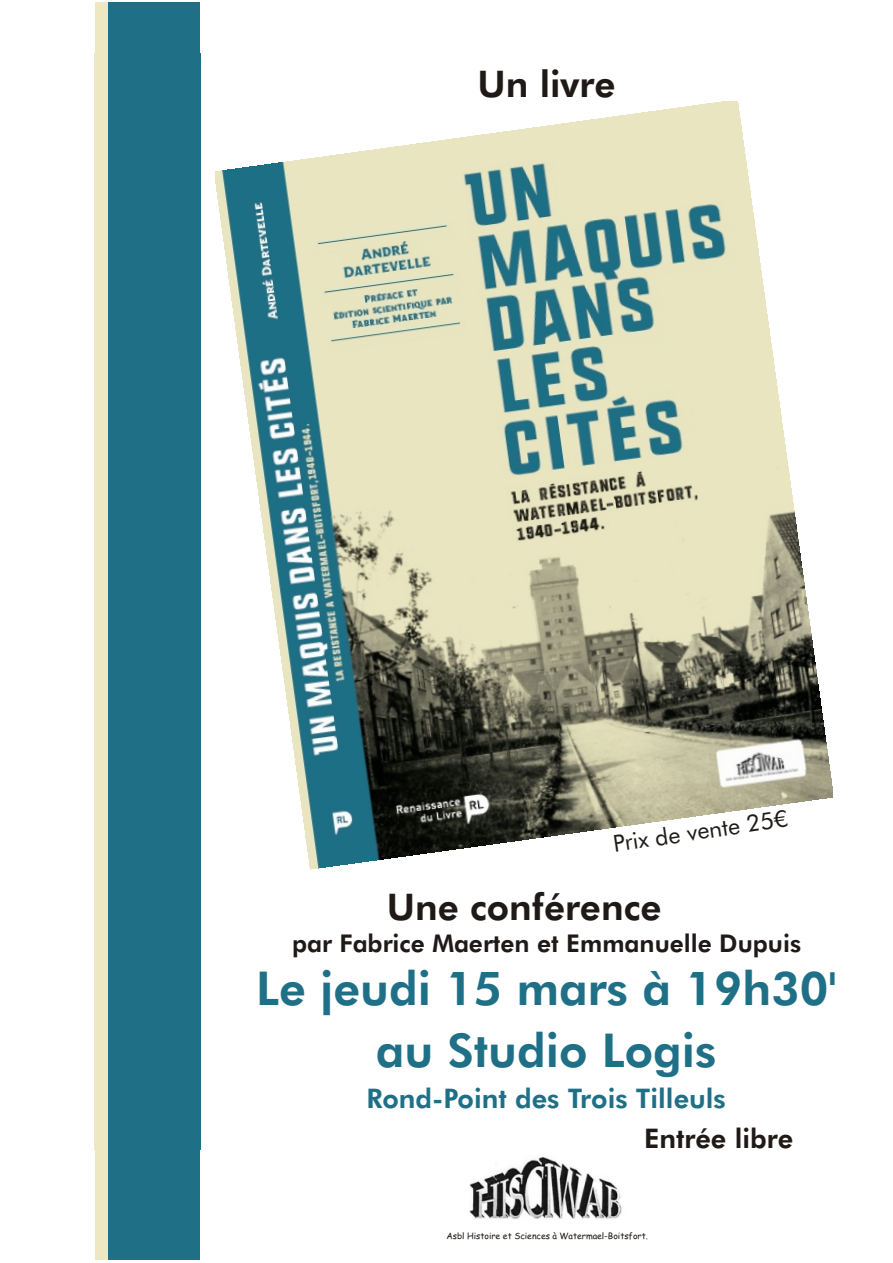
<style>
.page{position:relative;width:893px;height:1263px;background:#fff}
.page>*{position:absolute;margin:0;border:0;box-sizing:border-box;transform-origin:0 0}
.t1{font:800 46.65px/62.1px "Futura BT";color:#1f7087;text-align:center}
.t2{font:800 36.75px "Futura BT";color:#1f1a17}
.t3{font:800 27px "Futura BT";color:#1f7087}
.t4{font:800 27px "Futura BT";color:#1f1a17}
.t5{font:800 24.45px "Futura BT";color:#1f1a17}
.t6{font:23.4px "Futura BT";color:#1f1a17}
.t7{font:8.7px "Comic Sans MS";color:#1f1a17}
</style>
<div class="page">
<img style="left:215px;top:101px;width:617px;height:768px">
<div style="left:107px;top:3px;width:93px;height:1257px;background:#1f7087"></div>
<div style="left:95px;top:3px;width:12px;height:1257px;background:#ede8c2"></div>
<img style="left:469px;top:1156px;width:153px;height:63px">
<svg style="left:626px;top:836px;width:23px;height:14px"></svg>
<h2 class="t2" style="left:477px;top:69px;width:139px">Un livre</h2>
<h3 class="t6" style="left:612px;top:834px;width:178px;rotate:-8deg">P i de vente 25€</h3>
<h2 class="t2" style="left:387px;top:892px;width:276px">Une conférence</h2>
<h3 class="t5" style="left:292px;top:934px;width:511px">par Fabrice Maerten et Emmanuelle Dupuis</h3>
<h1 class="t1" style="left:256px;top:961px;width:582px">Le jeudi 15 mars à 19h30' au Studio Logis</h1>
<h3 class="t3" style="left:367px;top:1088px;width:361px">Rond-Point des Trois Tilleuls</h3>
<h3 class="t4" style="left:644px;top:1127px;width:151px">Entrée libre</h3>
<p class="t7" style="left:446px;top:1232px;width:203px">Asbl Histoire et Sciences à Watermael-Boitsfort.</p>
</div>
